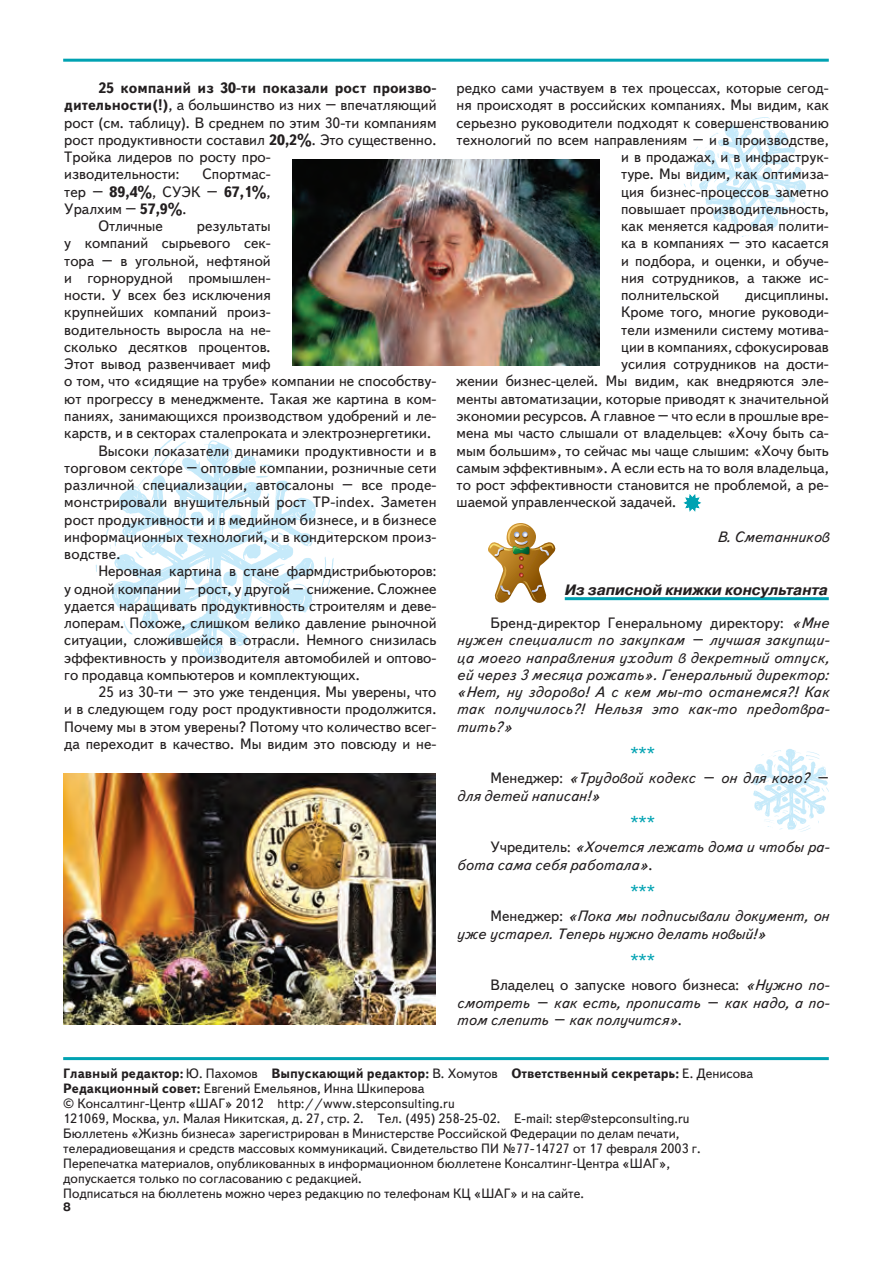
<style>
.page{position:relative;width:892px;height:1262px;background:#fff}
.page>*{position:absolute;margin:0;border:0;box-sizing:border-box;transform-origin:0 0}
.t1{font:15px/17.2px "Text Book C";color:#231f20}
.t2{font:italic 15px/17.2px "Text Book C";color:#231f20}
.t3{font:italic 700 15px "Pragmatica";color:#231f20}
.t4{font:15px "Text Book C";color:#00a2b2}
.t5{font:13.5px/15px "Text Book C";color:#231f20}
.t6{font:700 12px "Pragmatica";color:#231f20}
.s1{font-weight:700}
.s2{font-style:normal}
.s3{font-style:normal;color:#00a2b2}
.s4{color:#00a2b2}
.s5{font-style:italic}
</style>
<div class="page">
<svg style="left:684px;top:117px;width:122px;height:120px"></svg>
<svg style="left:744px;top:749px;width:85px;height:83px"></svg>
<svg style="left:96px;top:437px;width:238px;height:223px"></svg>
<img style="left:292px;top:159px;width:308px;height:207px">
<img style="left:63px;top:774px;width:372px;height:251px">
<hr style="left:63px;top:59px;width:766px;height:3px;background:#00a2b2">
<hr style="left:63px;top:1057px;width:766px;height:3px;background:#00a2b2">
<hr style="left:565px;top:597px;width:264px;height:3px;background:#00a2b2">
<svg style="left:683px;top:494px;width:19px;height:18px"></svg>
<svg style="left:488px;top:523px;width:68px;height:80px"></svg>
<p class="t1" style="left:64px;top:81px;width:374px;text-indent:34px"><span class="s1">25 компаний из 30-ти показали рост произво&shy;дительности(!)</span>, а большинство из них – впечатляющий рост (см. таблицу). В среднем по этим 30-ти компаниям рост продуктивности составил <span class="s1">20,2%</span>. Это существенно.<br>Тройка лидеров по росту про-<br>изводительности:</p>
<p class="t1" style="left:202px;top:167px;width:70px">Спортмас-</p>
<p class="t1" style="left:64px;top:184px;width:208px">тер – <span class="s1">89,4%</span>, СУЭК – <span class="s1">67,1%</span>,</p>
<p class="t1" style="left:64px;top:202px;width:124px">Уралхим – <span class="s1">57,9%</span>.</p>
<p class="t1" style="left:98px;top:219px;width:66px">Отличные</p>
<p class="t1" style="left:197px;top:219px;width:75px">результаты</p>
<p class="t1" style="left:64px;top:236px;width:208px">у компаний сырьевого сек-</p>
<p class="t1" style="left:64px;top:253px;width:208px">тора – в угольной, нефтяной</p>
<p class="t1" style="left:64px;top:271px;width:208px">и горнорудной промышлен-</p>
<p class="t1" style="left:64px;top:288px;width:208px">ности. У всех без исключения</p>
<p class="t1" style="left:64px;top:305px;width:208px">крупнейших компаний произ-</p>
<p class="t1" style="left:64px;top:322px;width:208px">водительность выросла на не-</p>
<p class="t1" style="left:64px;top:340px;width:208px">сколько десятков процентов.</p>
<p class="t1" style="left:64px;top:357px;width:208px">Этот вывод развенчивает миф</p>
<p class="t1" style="left:64px;top:374px;width:374px">о том, что «сидящие на трубе» компании не способству-</p>
<p class="t1" style="left:64px;top:391px;width:374px">ют прогрессу в менеджменте. Такая же картина в ком-</p>
<p class="t1" style="left:64px;top:409px;width:374px">паниях, занимающихся производством удобрений и ле-</p>
<p class="t1" style="left:64px;top:426px;width:368px">карств, и в секторах сталепроката и электроэнергетики.</p>
<p class="t1" style="left:98px;top:443px;width:340px">Высоки показатели динамики продуктивности и в</p>
<p class="t1" style="left:64px;top:460px;width:374px">торговом секторе – оптовые компании, розничные сети</p>
<p class="t1" style="left:64px;top:478px;width:374px">различной специализации, автосалоны – все проде-</p>
<p class="t1" style="left:64px;top:495px;width:374px">монстрировали внушительный рост TP-index. Заметен</p>
<p class="t1" style="left:64px;top:512px;width:374px">рост продуктивности и в медийном бизнесе, и в бизнесе</p>
<p class="t1" style="left:64px;top:529px;width:374px">информационных технологий, и в кондитерском произ-</p>
<p class="t1" style="left:64px;top:547px;width:58px">водстве.</p>
<p class="t1" style="left:98px;top:564px;width:340px">Неровная картина в стане фармдистрибьюторов:</p>
<p class="t1" style="left:64px;top:581px;width:374px">у одной компании – рост, у другой – снижение. Сложнее</p>
<p class="t1" style="left:64px;top:598px;width:374px">удается наращивать продуктивность строителям и деве-</p>
<p class="t1" style="left:64px;top:616px;width:374px">лоперам. Похоже, слишком велико давление рыночной</p>
<p class="t1" style="left:64px;top:633px;width:374px">ситуации, сложившейся в отрасли. Немного снизилась</p>
<p class="t1" style="left:64px;top:650px;width:374px">эффективность у производителя автомобилей и оптово-</p>
<p class="t1" style="left:64px;top:667px;width:297px">го продавца компьютеров и комплектующих.</p>
<p class="t1" style="left:98px;top:685px;width:340px">25 из 30-ти – это уже тенденция. Мы уверены, что</p>
<p class="t1" style="left:64px;top:702px;width:374px">и в следующем году рост продуктивности продолжится.</p>
<p class="t1" style="left:64px;top:719px;width:374px">Почему мы в этом уверены? Потому что количество всег-</p>
<p class="t1" style="left:64px;top:736px;width:374px">да переходит в качество. Мы видим это повсюду и не-</p>
<p class="t1" style="left:456px;top:81px;width:374px">редко сами участвуем в тех процессах, которые сегод-</p>
<p class="t1" style="left:456px;top:98px;width:374px">ня происходят в российских компаниях. Мы видим, как</p>
<p class="t1" style="left:456px;top:115px;width:374px">серьезно руководители подходят к совершенствованию</p>
<p class="t1" style="left:456px;top:133px;width:374px">технологий по всем направлениям – и в производстве,</p>
<p class="t1" style="left:621px;top:150px;width:209px">и в продажах, и в инфраструк-</p>
<p class="t1" style="left:621px;top:167px;width:209px">туре. Мы видим, как оптимиза-</p>
<p class="t1" style="left:621px;top:184px;width:209px">ция бизнес-процессов заметно</p>
<p class="t1" style="left:621px;top:202px;width:209px">повышает производительность,</p>
<p class="t1" style="left:621px;top:219px;width:209px">как меняется кадровая полити-</p>
<p class="t1" style="left:621px;top:236px;width:209px">ка в компаниях – это касается</p>
<p class="t1" style="left:621px;top:253px;width:209px">и подбора, и оценки, и обуче-</p>
<p class="t1" style="left:621px;top:271px;width:209px">ния сотрудников, а также ис-</p>
<p class="t1" style="left:621px;top:288px;width:99px">полнительской</p>
<p class="t1" style="left:745px;top:288px;width:85px">дисциплины.</p>
<p class="t1" style="left:621px;top:305px;width:209px">Кроме того, многие руководи-</p>
<p class="t1" style="left:621px;top:322px;width:209px">тели изменили систему мотива-</p>
<p class="t1" style="left:621px;top:340px;width:209px">ции в компаниях, сфокусировав</p>
<p class="t1" style="left:621px;top:357px;width:209px">усилия сотрудников на дости-</p>
<p class="t1" style="left:456px;top:374px;width:374px">жении бизнес-целей. Мы видим, как внедряются эле-</p>
<p class="t1" style="left:456px;top:391px;width:374px">менты автоматизации, которые приводят к значительной</p>
<p class="t1" style="left:456px;top:409px;width:374px">экономии ресурсов. А главное – что если в прошлые вре-</p>
<p class="t1" style="left:456px;top:426px;width:374px">мена мы часто слышали от владельцев: «Хочу быть са-</p>
<p class="t1" style="left:456px;top:443px;width:374px">мым большим», то сейчас мы чаще слышим: «Хочу быть</p>
<p class="t1" style="left:456px;top:460px;width:374px">самым эффективным». А если есть на то воля владельца,</p>
<p class="t1" style="left:456px;top:478px;width:374px">то рост эффективности становится не проблемой, а ре-</p>
<p class="t1" style="left:456px;top:495px;width:221px">шаемой управленческой задачей.</p>
<p class="t2" style="left:717px;top:530px;width:113px">В. Сметанников</p>
<p class="t3" style="left:565px;top:584px;width:265px">Из записной книжки консультанта</p>
<p class="t2" style="left:456px;top:616px;width:374px;text-align:justify;text-indent:34px"><span class="s2">Бренд-директор Генеральному директору:</span> «Мне нужен специалист по закупкам – лучшая закупщи&shy;ца моего направления уходит в декретный отпуск, ей через 3 месяца рожать». Генеральный директор: «Нет, ну здорово! А с кем мы-то останемся?! Как так получилось?! Нельзя это как-то предотвра&shy;тить?»</p>
<p class="t2" style="left:490px;top:742px;width:340px;line-height:25.2px;text-indent:140px"><span class="s3">***<br></span><span class="s2">Менеджер:</span> «Трудовой кодекс – он для кого? –</p>
<p class="t2" style="left:456px;top:788px;width:145px">для детей написан!»</p>
<p class="t2" style="left:490px;top:811px;width:338px;line-height:25.2px;text-indent:140px"><span class="s3">***<br></span><span class="s2">Учредитель:</span> «Хочется лежать дома и чтобы ра-</p>
<p class="t2" style="left:456px;top:857px;width:197px">бота сама себя работала»<span class="s2">.</span></p>
<p class="t4" style="left:630px;top:886px;width:26px">***</p>
<p class="t2" style="left:490px;top:909px;width:340px"><span class="s2">Менеджер:</span> «Пока мы подписывали документ, он</p>
<p class="t2" style="left:456px;top:926px;width:311px">уже устарел. Теперь нужно делать новый!»</p>
<p class="t1" style="left:490px;top:949px;width:338px;line-height:25.2px;text-indent:140px"><span class="s4">***<br></span>Владелец о запуске нового бизнеса: <span class="s5">«Нужно по-</span></p>
<p class="t2" style="left:456px;top:995px;width:372px">смотреть – как есть, прописать – как надо, а по&shy;том слепить – как получится»<span class="s2">.</span></p>
<p class="t5" style="left:63px;top:1067px;width:691px"><span class="s1">Главный редактор:</span> Ю. Пахомов <span class="s1">Выпускающий редактор:</span> В. Хомутов <span class="s1">Ответственный секретарь:</span> Е. Денисова <span class="s1">Редакционный совет:</span> Евгений Емельянов, Инна Шкиперова<br>© Консалтинг-Центр «ШАГ» 2012 http://www.stepconsulting.ru<br>121069, Москва, ул. Малая Никитская, д. 27, стр. 2. Тел. (495) 258-25-02. E-mail: step@stepconsulting.ru Бюллетень «Жизнь бизнеса» зарегистрирован в Министерстве Российской Федерации по делам печати, телерадиовещания и средств массовых коммуникаций. Свидетельство ПИ №77-14727 от 17 февраля 2003 г.<br>Перепечатка материалов, опубликованных в информационном бюллетене Консалтинг-Центра «ШАГ»,<br>допускается только по согласованию с редакцией.<br>Подписаться на бюллетень можно через редакцию по телефонам КЦ «ШАГ» и на сайте.</p>
<p class="t6" style="left:63px;top:1202px;width:9px">8</p>
</div>
